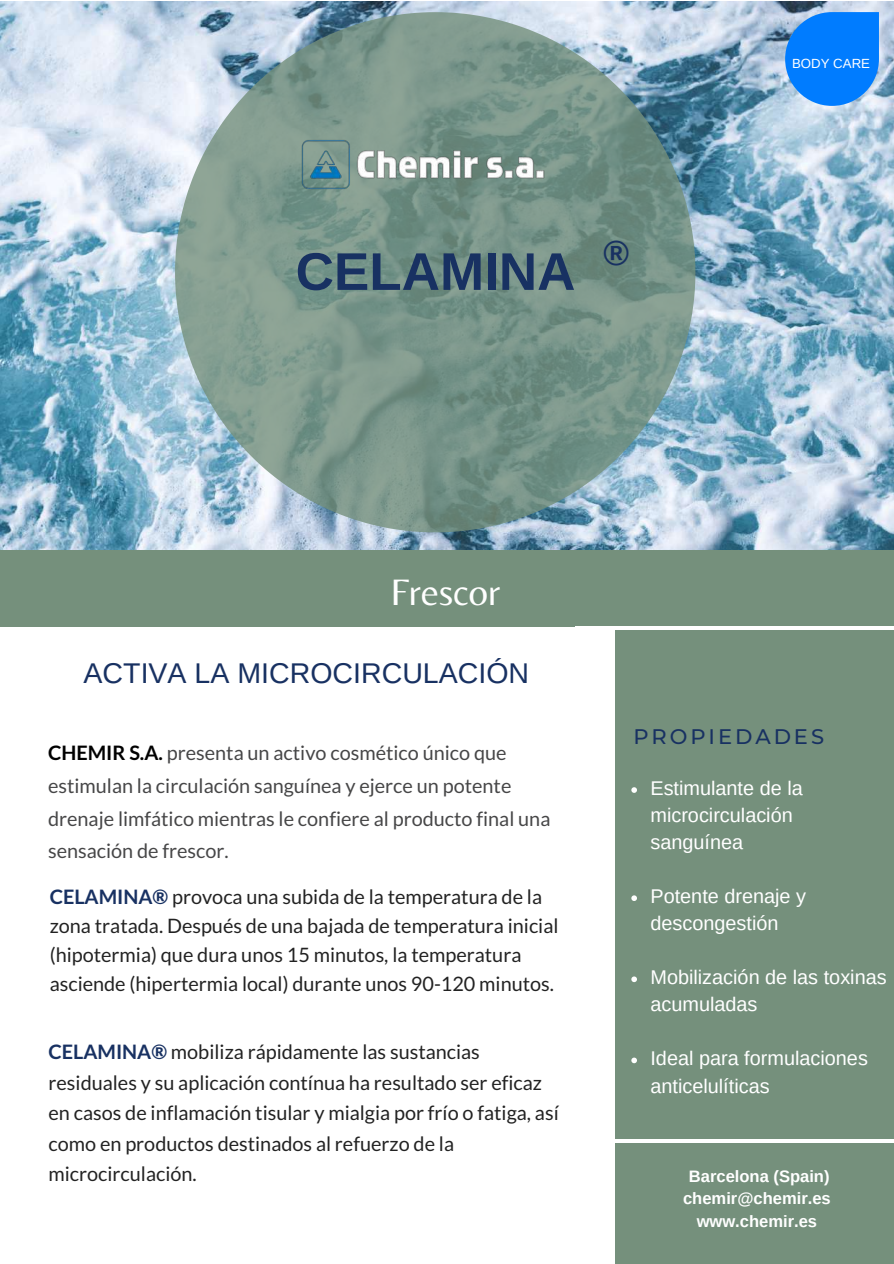
<style>
.page{position:relative;width:894px;height:1264px;background:#fff}
.page>*{position:absolute;margin:0;border:0;box-sizing:border-box;transform-origin:0 0}
.t1{font:700 52.95px "Arimo";color:#183162}
.t2{font:38.25px "Belleza";color:#fff}
.t3{font:700 34.8px "Arimo";color:#183162}
.t4{font:28.5px "Arimo";color:#183162}
.t5{font:500 21px "Montserrat";letter-spacing:.14em;color:#183162}
.t6{font:19.8px/30.5px "Lato";color:#222}
.t7{font:19.8px/32.7px "Lato";color:#464647}
.t8{font:19.8px/27px "Arimo";color:#fff}
.t9{font:700 16.5px/22.5px "Arimo";color:#fff;text-align:center}
.t10{font:13.2px "Arimo";color:#fff}
.s1{font-weight:700;color:#000}
.s2{font-weight:700;color:#183162}
</style>
<div class="page">
<div style="left:615px;top:600px;width:278px;height:663px;background:#75907c"></div>
<img style="left:0;top:1px;width:893px;height:549px">
<div style="left:0;top:550px;width:893px;height:76px;background:#75907c"></div>
<hr style="left:596px;top:1139px;width:297px;height:3px;background:#fff">
<svg style="left:175px;top:12px;width:520px;height:520px;background:#84a09b"></svg>
<svg style="left:631px;top:787px;width:5px;height:5px"></svg>
<svg style="left:631px;top:895px;width:5px;height:6px"></svg>
<svg style="left:631px;top:976px;width:5px;height:6px"></svg>
<svg style="left:631px;top:1057px;width:5px;height:6px"></svg>
<svg style="left:784px;top:12px;width:94px;height:94px;background:#208af9"></svg>
<hr style="left:574px;top:626px;width:319px;height:3px;background:#fff">
<img style="left:298px;top:137px;width:249px;height:53px">
<h1 class="t1" style="left:295px;top:242px;width:281px">CELAMINA</h1>
<h3 class="t3" style="left:603px;top:234px;width:27px">®</h3>
<p class="t10" style="left:791px;top:56px;width:79px">BODY CARE</p>
<h2 class="t2" style="left:390px;top:569px;width:111px">Frescor</h2>
<h3 class="t4" style="left:84px;top:656px;width:447px">ACTIVA LA MICROCIRCULACIÓN</h3>
<p class="t7" style="left:48px;top:736px;width:503px"><span class="s1">CHEMIR S.A.</span> presenta un activo cosmético único que estimulan la circulación sanguínea y ejerce un potente drenaje limfático mientras le confiere al producto final una sensación de frescor.</p>
<p class="t6" style="left:50px;top:881px;width:510px;line-height:29.2px"><span class="s2">CELAMINA®</span> provoca una subida de la temperatura de la zona tratada. Después de una bajada de temperatura inicial (hipotermia) que dura unos 15 minutos, la temperatura asciende (hipertermia local) durante unos 90-120 minutos.</p>
<p class="t6" style="left:49px;top:1036px;width:511px"><span class="s2">CELAMINA®</span> mobiliza rápidamente las sustancias residuales y su aplicación contínua ha resultado ser eficaz en casos de inflamación tisular y mialgia por frío o fatiga, así como en productos destinados al refuerzo de la microcirculación.</p>
<p class="t5" style="left:633px;top:723px;width:192px">PROPIEDADES</p>
<p class="t8" style="left:650px;top:774px;width:154px">Estimulante de la microcirculación sanguínea</p>
<p class="t8" style="left:650px;top:882px;width:157px">Potente drenaje y descongestión</p>
<p class="t8" style="left:650px;top:964px;width:238px">Mobilización de las toxinas acumuladas</p>
<p class="t8" style="left:650px;top:1045px;width:219px">Ideal para formulaciones anticelulíticas</p>
<p class="t9" style="left:683px;top:1164px;width:149px">Barcelona (Spain) chemir@chemir.es www.chemir.es</p>
</div>
